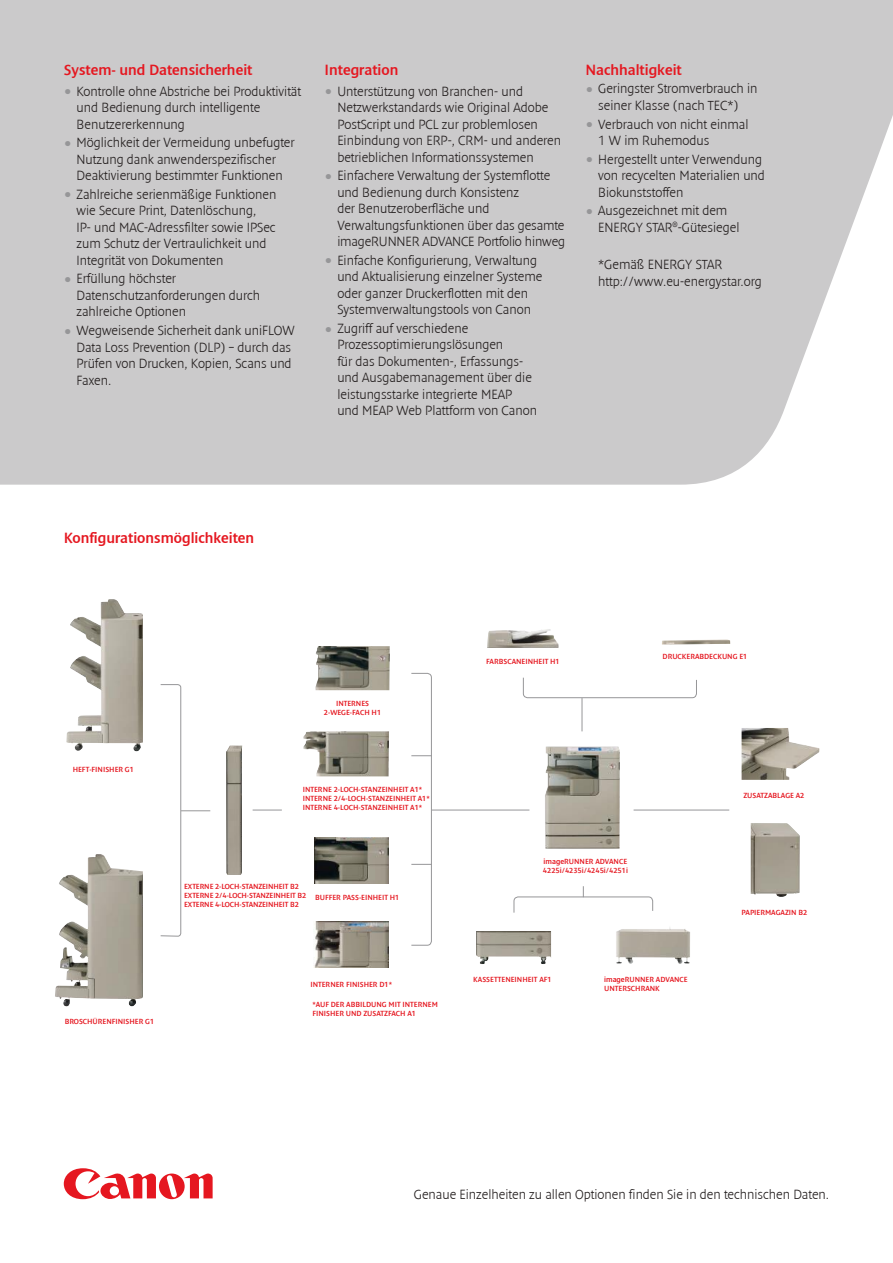
<style>
.page{position:relative;width:893px;height:1263px;background:#fff}
.page>*{position:absolute;margin:0;border:0;box-sizing:border-box;transform-origin:0 0}
.t1{font:15px "Denda New";color:#e51720}
.t2{font:300 13.5px/16.5px "Denda New";color:#241f1f}
.t3{font:7.5px/9px "Denda New";color:#e51720}
.s1{font-size:27px;color:#969698}
</style>
<div class="page">
<svg style="left:64px;top:1168px;width:149px;height:31px"></svg>
<div style="left:0;top:0;width:893px;height:485px;background:#cbcacb"></div>
<svg style="left:160px;top:684px;width:50px;height:252px"></svg>
<svg style="left:253px;top:810px;width:29px;height:1px"></svg>
<hr style="left:432px;top:810px;width:97px;height:1px;background:#969698">
<hr style="left:634px;top:810px;width:95px;height:1px;background:#969698">
<hr style="left:582px;top:698px;width:1px;height:33px;background:#969698">
<svg style="left:411px;top:673px;width:21px;height:273px"></svg>
<svg style="left:523px;top:677px;width:174px;height:21px"></svg>
<svg style="left:513px;top:886px;width:140px;height:27px"></svg>
<img style="left:487px;top:629px;width:72px;height:19px">
<img style="left:314px;top:922px;width:75px;height:46px">
<img style="left:59px;top:854px;width:38px;height:116px">
<img style="left:226px;top:745px;width:16px;height:130px">
<img style="left:315px;top:837px;width:73px;height:46px">
<img style="left:476px;top:931px;width:75px;height:33px">
<img style="left:66px;top:599px;width:44px;height:144px">
<img style="left:751px;top:823px;width:49px;height:74px">
<img style="left:662px;top:639px;width:68px;height:5px">
<img style="left:315px;top:646px;width:75px;height:44px">
<img style="left:303px;top:731px;width:86px;height:45px">
<img style="left:742px;top:728px;width:78px;height:52px">
<img style="left:616px;top:927px;width:54px;height:36px">
<img style="left:545px;top:747px;width:75px;height:101px">
<p class="t1" style="left:64px;top:62px;width:190px">System- und Datensicherheit</p>
<p class="t2" style="left:77px;top:83px;width:226px;text-indent:-13px"><span class="s1">•</span> Kontrolle ohne Abstriche bei Produktivität und Bedienung durch intelligente<br>Benutzererkennung</p>
<p class="t2" style="left:64px;top:135px;width:232px;text-align:center"><span class="s1">•</span> Möglichkeit der Vermeidung unbefugter<br>Nutzung dank anwenderspezifischer<br>Deaktivierung bestimmter Funktionen</p>
<p class="t2" style="left:77px;top:186px;width:201px;text-indent:-13px"><span class="s1">•</span> Zahlreiche serienmäßige Funktionen wie Secure Print, Datenlöschung,<br>IP- und MAC-Adressfilter sowie IPSec zum Schutz der Vertraulichkeit und Integrität von Dokumenten</p>
<p class="t2" style="left:77px;top:271px;width:185px;text-indent:-13px"><span class="s1">•</span> Erfüllung höchster<br>Datenschutzanforderungen durch zahlreiche Optionen</p>
<p class="t2" style="left:77px;top:322px;width:220px;text-indent:-13px"><span class="s1">•</span> Wegweisende Sicherheit dank uniFLOW<br>Data Loss Prevention (DLP) – durch das<br>Prüfen von Drucken, Kopien, Scans und<br>Faxen.</p>
<p class="t1" style="left:325px;top:62px;width:75px">Integration</p>
<p class="t2" style="left:337px;top:83px;width:225px;text-indent:-13px"><span class="s1">•</span> Unterstützung von Branchen- und Netzwerkstandards wie Original Adobe PostScript und PCL zur problemlosen Einbindung von ERP-, CRM- und anderen betrieblichen Informationssystemen</p>
<p class="t2" style="left:337px;top:168px;width:229px;text-indent:-13px"><span class="s1">•</span> Einfachere Verwaltung der Systemflotte und Bedienung durch Konsistenz<br>der Benutzeroberfläche und Verwaltungsfunktionen über das gesamte imageRUNNER ADVANCE Portfolio hinweg</p>
<p class="t2" style="left:337px;top:252px;width:207px;text-indent:-13px"><span class="s1">•</span> Einfache Konfigurierung, Verwaltung und Aktualisierung einzelner Systeme oder ganzer Druckerflotten mit den Systemverwaltungstools von Canon</p>
<p class="t2" style="left:337px;top:320px;width:201px;text-indent:-13px"><span class="s1">•</span> Zugriff auf verschiedene<br>Prozessoptimierungslösungen<br>für das Dokumenten-, Erfassungs&shy;und Ausgabemanagement über die leistungsstarke integrierte MEAP und MEAP Web Plattform von Canon</p>
<p class="t1" style="left:585px;top:62px;width:98px">Nachhaltigkeit</p>
<p class="t2" style="left:585px;top:81px;width:174px;text-align:center"><span class="s1">•</span> Geringster Stromverbrauch in seiner Klasse (nach TEC*)</p>
<p class="t2" style="left:598px;top:116px;width:152px;text-indent:-13px"><span class="s1">•</span> Verbrauch von nicht einmal<br>1 W im Ruhemodus</p>
<p class="t2" style="left:598px;top:151px;width:168px;text-indent:-13px"><span class="s1">•</span> Hergestellt unter Verwendung von recycelten Materialien und<br>Biokunststoffen</p>
<p class="t2" style="left:598px;top:203px;width:143px;text-indent:-13px"><span class="s1">•</span> Ausgezeichnet mit dem<br>ENERGY STAR<sup>®</sup>-Gütesiegel</p>
<p class="t2" style="left:598px;top:256px;width:165px">*Gemäß ENERGY STAR http://www.eu-energystar.org</p>
<p class="t1" style="left:64px;top:529px;width:192px">Konfigurationsmöglichkeiten</p>
<p class="t3" style="left:73px;top:765px;width:63px">HEFT-FINISHER G1</p>
<p class="t3" style="left:324px;top:699px;width:59px;text-align:center">INTERNES<br>2-WEGE-FACH H1</p>
<p class="t3" style="left:303px;top:785px;width:129px">INTERNE 2-LOCH-STANZEINHEIT A1*<br>INTERNE 2/4-LOCH-STANZEINHEIT A1*<br>INTERNE 4-LOCH-STANZEINHEIT A1*</p>
<p class="t3" style="left:486px;top:657px;width:75px">FARBSCANEINHEIT H1</p>
<p class="t3" style="left:663px;top:652px;width:86px">DRUCKERABDECKUNG E1</p>
<p class="t3" style="left:743px;top:791px;width:63px">ZUSATZABLAGE A2</p>
<p class="t3" style="left:65px;top:1017px;width:91px">BROSCHÜRENFINISHER G1</p>
<p class="t3" style="left:184px;top:882px;width:124px">EXTERNE 2-LOCH-STANZEINHEIT B2<br>EXTERNE 2/4-LOCH-STANZEINHEIT B2<br>EXTERNE 4-LOCH-STANZEINHEIT B2</p>
<p class="t3" style="left:315px;top:893px;width:86px">BUFFER PASS-EINHEIT H1</p>
<p class="t3" style="left:310px;top:980px;width:83px">INTERNER FINISHER D1*</p>
<p class="t3" style="left:312px;top:1000px;width:127px">*AUF DER ABBILDUNG MIT INTERNEM<br>FINISHER UND ZUSATZFACH A1</p>
<p class="t3" style="left:543px;top:857px;width:86px">imageRUNNER ADVANCE<br>4225i/4235i/4245i/4251i</p>
<p class="t3" style="left:473px;top:975px;width:80px">KASSETTENEINHEIT AF1</p>
<p class="t3" style="left:604px;top:975px;width:85px">imageRUNNER ADVANCE<br>UNTERSCHRANK</p>
<p class="t3" style="left:741px;top:908px;width:67px">PAPIERMAGAZIN B2</p>
<p class="t2" style="left:414px;top:1186px;width:417px">Genaue Einzelheiten zu allen Optionen finden Sie in den technischen Daten.</p>
</div>
